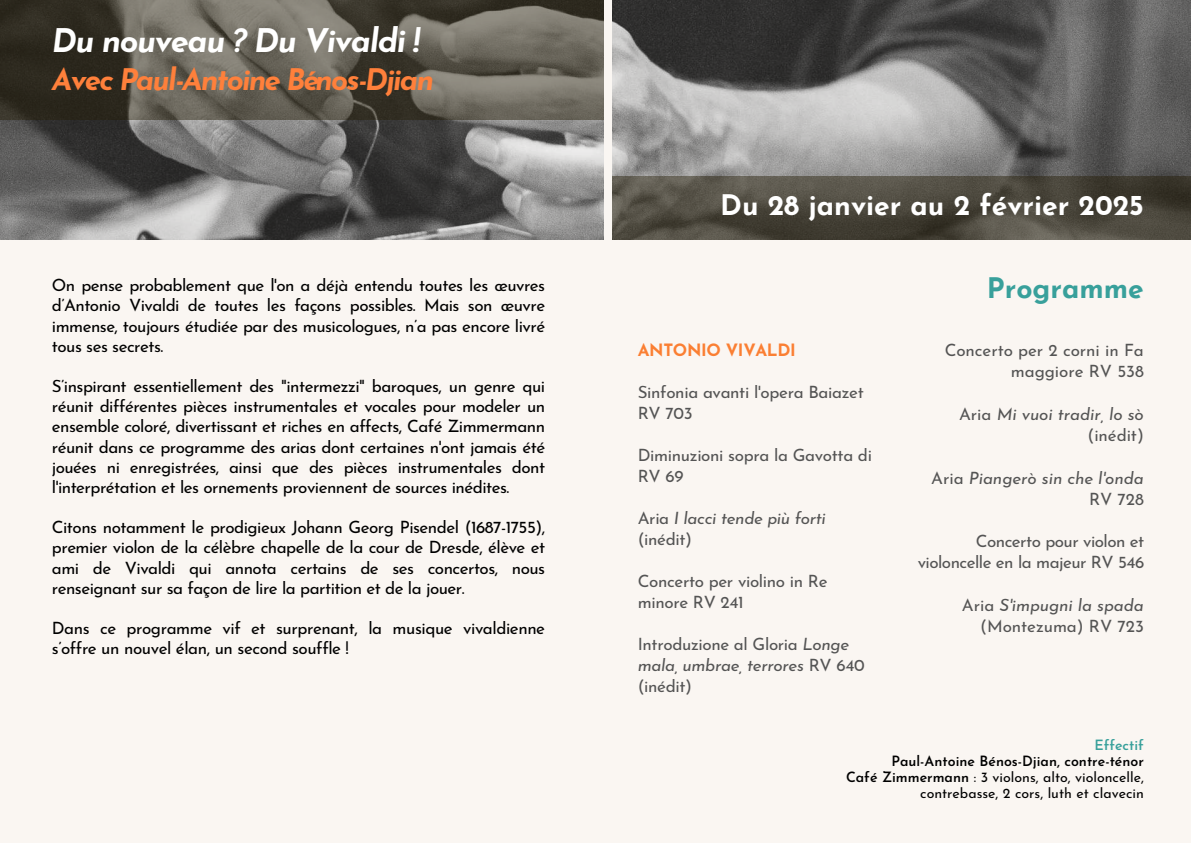
<style>
.page{position:relative;width:1191px;height:843px;background:#fff}
.page>*{position:absolute;margin:0;border:0;box-sizing:border-box;transform-origin:0 0}
.t1{font:italic 700 32.5px "Josefin Sans";letter-spacing:-.04em;color:#fff}
.t2{font:italic 700 29.7px "Josefin Sans";letter-spacing:-.06em;color:#ff803b}
.t3{font:700 28.3px "Josefin Sans";color:#fff}
.t4{font:700 28.3px "Josefin Sans";color:#38a09b}
.t5{font:17px/20.2px "Josefin Sans";letter-spacing:-.03em;color:#000;text-align:justify}
.t6{font:17px/21px "Josefin Sans";letter-spacing:-.02em;color:#545454}
.t7{font:italic 17px/21.2px "Josefin Sans";letter-spacing:-.005em;color:#545454;text-align:right}
.t8{font:700 17px "Josefin Sans";letter-spacing:-.02em;color:#fa7f33}
.t9{font:14.1px/15.9px "Josefin Sans";color:#000;text-align:right}
.t10{font:600 14.1px "Josefin Sans";color:#38a09b}
.s1{font-style:normal}
.s2{font-style:italic}
.s3{font-weight:600}
</style>
<div class="page">
<div style="left:0;top:0;width:1190px;height:842px;background:#faf6f2"></div>
<img style="left:0;top:0;width:1190px;height:239px">
<svg style="left:0;top:0;width:604px;height:120px;background:#5b574c"></svg>
<svg style="left:611px;top:176px;width:579px;height:64px;background:#4e4a40"></svg>
<div style="left:604px;top:0;width:7px;height:277px;background:#faf6f2"></div>
<h1 class="t1" style="left:52px;top:28px;width:369px">Du nouveau ? Du Vivaldi !</h1>
<h2 class="t2" style="left:52px;top:68px;width:384px">Avec Paul-Antoine Bénos-Djian</h2>
<h3 class="t3" style="left:720px;top:194px;width:425px">Du 28 janvier au 2 février 2025</h3>
<p class="t5" style="left:52px;top:277px;width:495px">On pense probablement que l'on a déjà entendu toutes les œuvres</p>
<h3 class="t4" style="left:986px;top:276px;width:158px">Programme</h3>
<p class="t5" style="left:52px;top:297px;width:495px">d’Antonio Vivaldi de toutes les façons possibles. Mais son œuvre immense, toujours étudiée par des musicologues, n’a pas encore livré tous ses secrets.</p>
<p class="t5" style="left:52px;top:377px;width:495px">S’inspirant essentiellement des "intermezzi" baroques, un genre qui réunit différentes pièces instrumentales et vocales pour modeler un ensemble coloré, divertissant et riches en affects, Café Zimmermann réunit dans ce programme des arias dont certaines n'ont jamais été jouées ni enregistrées, ainsi que des pièces instrumentales dont l'interprétation et les ornements proviennent de sources inédites.</p>
<p class="t5" style="left:52px;top:518px;width:495px">Citons notamment le prodigieux Johann Georg Pisendel (1687-1755), premier violon de la célèbre chapelle de la cour de Dresde, élève et ami de Vivaldi qui annota certains de ses concertos, nous renseignant sur sa façon de lire la partition et de la jouer.</p>
<p class="t5" style="left:52px;top:619px;width:494px">Dans ce programme vif et surprenant, la musique vivaldienne s’offre un nouvel élan, un second souffle !</p>
<p class="t8" style="left:637px;top:343px;width:160px">ANTONIO VIVALDI</p>
<p class="t6" style="left:637px;top:383px;width:227px">Sinfonia avanti l'opera Baiazet<br>RV 703</p>
<p class="t6" style="left:637px;top:446px;width:236px">Diminuzioni sopra la Gavotta di<br>RV 69</p>
<p class="t7" style="left:637px;top:509px;width:190px;text-align:left"><span class="s1">Aria</span> I lacci tende più forti <span class="s1">(inédit)</span></p>
<p class="t6" style="left:637px;top:572px;width:191px">Concerto per violino in Re minore RV 241</p>
<p class="t6" style="left:637px;top:635px;width:228px">Introduzione al Gloria <span class="s2">Longe mala, umbrae, terrores</span> RV 640 (inédit)</p>
<p class="t6" style="left:944px;top:341px;width:201px;text-align:right">Concerto per 2 corni in Fa maggiore RV 538</p>
<p class="t7" style="left:959px;top:405px;width:186px"><span class="s1">Aria</span> Mi vuoi tradir, lo sò <span class="s1">(inédit)</span></p>
<p class="t7" style="left:931px;top:468px;width:214px"><span class="s1">Aria</span> Piangerò sin che l'onda<br><span class="s1">RV 728</span></p>
<p class="t6" style="left:917px;top:532px;width:228px;text-align:right">Concerto pour violon et violoncelle en la majeur RV 546</p>
<p class="t6" style="left:961px;top:596px;width:183px;text-align:right">Aria <span class="s2">S'impugni la spada </span>(Montezuma) RV 723</p>
<p class="t10" style="left:1094px;top:739px;width:51px">Effectif</p>
<p class="t9" style="left:845px;top:754px;width:299px"><span class="s3">Paul-Antoine Bénos-Djian, contre-ténor<br>Café Zimmermann</span> : 3 violons, alto, violoncelle, contrebasse, 2 cors, luth et clavecin</p>
</div>
